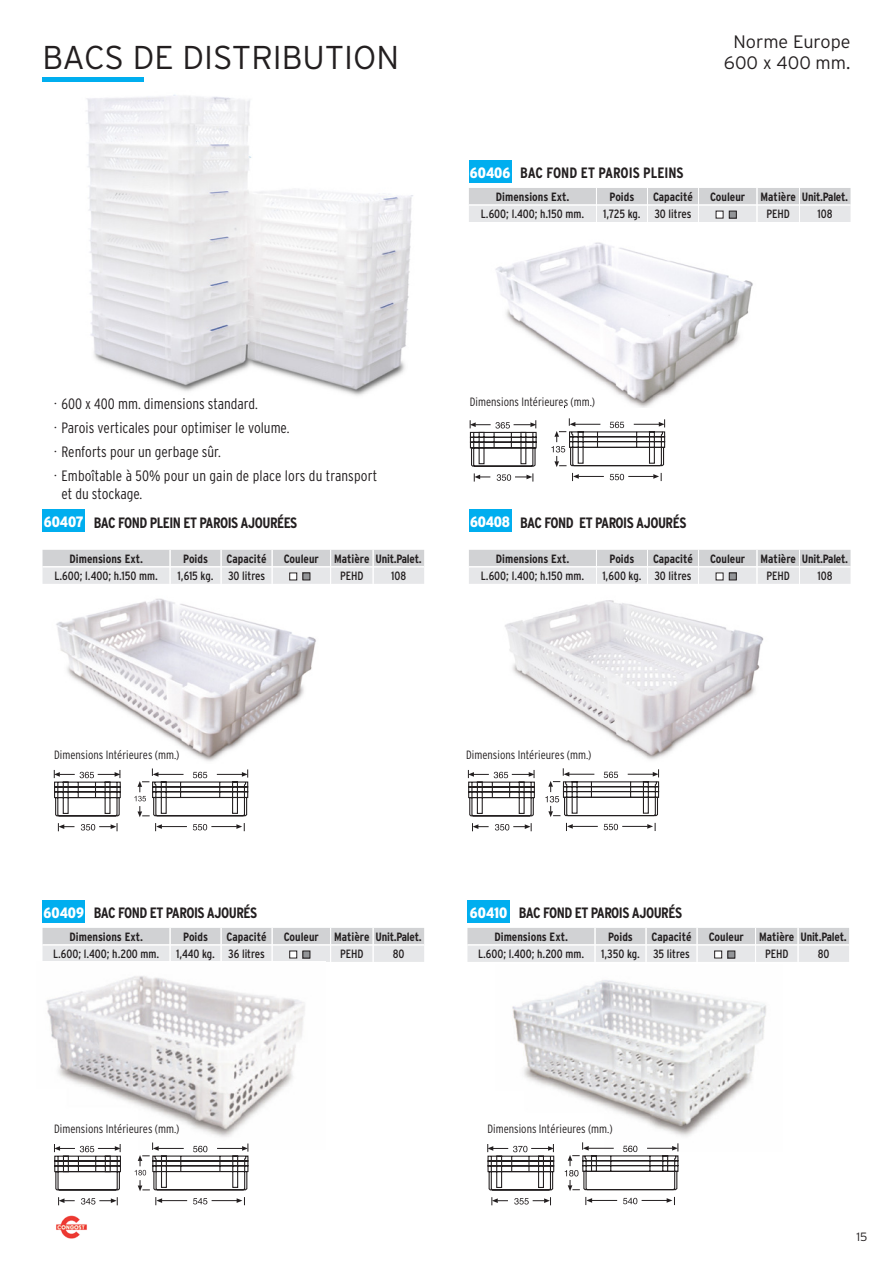
<style>
.page{position:relative;width:893px;height:1263px;background:#fff}
.page>*{position:absolute;margin:0;border:0;box-sizing:border-box;transform-origin:0 0}
.t1{font:300 33px "Interstate";color:#231f20}
.t2{font:300 18px "Interstate";color:#231f20}
.t3{font:300 condensed 15px/18px "Interstate";color:#231f20}
.t4{font:700 condensed 15px "Interstate";letter-spacing:-.035em;color:#231f20}
.t5{font:900 condensed 15px "Interstate";color:#fff}
.t6{font:700 condensed 15px "Interstate";color:#231f20}
.t7{font:condensed 12px "Interstate";color:#231f20}
.t8{font:700 condensed 12px "Interstate";color:#231f20}
.t9{font:300 condensed 12px "Interstate";color:#231f20}
.t10{font:700 condensed 12px "Interstate";letter-spacing:-.02em;color:#231f20}
.t11{font:300 12px "Interstate";color:#231f20}
</style>
<div class="page">
<img style="left:56px;top:1215px;width:31px;height:24px">
<div style="left:469px;top:161px;width:42px;height:22px;background:#00aeef"></div>
<div style="left:43px;top:509px;width:42px;height:22px;background:#00aeef"></div>
<div style="left:469px;top:509px;width:42px;height:22px;background:#00aeef"></div>
<div style="left:43px;top:900px;width:42px;height:23px;background:#00aeef"></div>
<div style="left:467px;top:900px;width:43px;height:23px;background:#00aeef"></div>
<div style="left:43px;top:77px;width:101px;height:5px;background:#00aeef"></div>
<img style="left:86px;top:94px;width:327px;height:302px">
<img style="left:505px;top:600px;width:259px;height:160px">
<img style="left:46px;top:976px;width:259px;height:161px">
<img style="left:512px;top:980px;width:254px;height:157px">
<img style="left:495px;top:242px;width:258px;height:166px">
<img style="left:56px;top:598px;width:260px;height:163px">
<svg style="left:551px;top:418px;width:115px;height:49px"></svg>
<svg style="left:610px;top:473px;width:52px;height:8px"></svg>
<svg style="left:572px;top:473px;width:32px;height:8px"></svg>
<svg style="left:469px;top:420px;width:68px;height:47px"></svg>
<svg style="left:474px;top:473px;width:16px;height:9px"></svg>
<svg style="left:497px;top:473px;width:37px;height:9px"></svg>
<svg style="left:134px;top:768px;width:115px;height:49px"></svg>
<svg style="left:193px;top:823px;width:52px;height:8px"></svg>
<svg style="left:155px;top:823px;width:32px;height:8px"></svg>
<svg style="left:53px;top:770px;width:68px;height:47px"></svg>
<svg style="left:58px;top:823px;width:16px;height:8px"></svg>
<svg style="left:81px;top:823px;width:37px;height:8px"></svg>
<svg style="left:545px;top:768px;width:115px;height:49px"></svg>
<svg style="left:604px;top:823px;width:52px;height:8px"></svg>
<svg style="left:566px;top:823px;width:32px;height:8px"></svg>
<svg style="left:468px;top:770px;width:67px;height:47px"></svg>
<svg style="left:472px;top:823px;width:17px;height:8px"></svg>
<svg style="left:495px;top:823px;width:37px;height:8px"></svg>
<svg style="left:135px;top:1142px;width:114px;height:49px"></svg>
<svg style="left:193px;top:1197px;width:52px;height:8px"></svg>
<svg style="left:156px;top:1197px;width:31px;height:8px"></svg>
<svg style="left:54px;top:1144px;width:67px;height:47px"></svg>
<svg style="left:58px;top:1197px;width:17px;height:8px"></svg>
<svg style="left:81px;top:1197px;width:37px;height:8px"></svg>
<svg style="left:565px;top:1142px;width:114px;height:49px"></svg>
<svg style="left:623px;top:1197px;width:52px;height:8px"></svg>
<svg style="left:586px;top:1197px;width:31px;height:8px"></svg>
<svg style="left:487px;top:1144px;width:68px;height:47px"></svg>
<svg style="left:492px;top:1197px;width:16px;height:8px"></svg>
<svg style="left:514px;top:1197px;width:37px;height:8px"></svg>
<svg style="left:469px;top:188px;width:381px;height:34px;background:#dcdddf"></svg>
<svg style="left:43px;top:550px;width:381px;height:34px;background:#dcdddf"></svg>
<svg style="left:469px;top:550px;width:381px;height:34px;background:#dcdddf"></svg>
<svg style="left:43px;top:928px;width:381px;height:34px;background:#dddee0"></svg>
<svg style="left:467px;top:928px;width:382px;height:34px;background:#dcdddf"></svg>
<p class="t1" style="left:43px;top:39px;width:358px">BACS DE DISTRIBUTION</p>
<p class="t3" style="left:54px;top:394px;width:205px">· 600 x 400 mm. dimensions standard.</p>
<p class="t3" style="left:54px;top:418px;width:237px">· Parois verticales pour optimiser le volume.</p>
<p class="t3" style="left:54px;top:442px;width:168px">· Renforts pour un gerbage sûr.</p>
<p class="t3" style="left:62px;top:466px;width:317px;text-indent:-8px">· Emboîtable à 50% pour un gain de place lors du transport et du stockage.</p>
<p class="t5" style="left:470px;top:164px;width:42px">60406</p>
<p class="t6" style="left:520px;top:164px;width:165px">BAC FOND ET PAROIS PLEINS</p>
<p class="t2" style="left:733px;top:31px;width:118px">Norme Europe</p>
<p class="t2" style="left:724px;top:53px;width:128px">600 x 400 mm.</p>
<p class="t8" style="left:496px;top:190px;width:75px">Dimensions Ext.</p>
<p class="t8" style="left:610px;top:190px;width:26px">Poids</p>
<p class="t8" style="left:653px;top:190px;width:41px">Capacité</p>
<p class="t8" style="left:710px;top:190px;width:37px">Couleur</p>
<p class="t8" style="left:761px;top:190px;width:37px">Matière</p>
<p class="t10" style="left:802px;top:190px;width:48px">Unit.Palet.</p>
<p class="t7" style="left:481px;top:207px;width:105px">L.600; l.400; h.150 mm.</p>
<p class="t7" style="left:603px;top:207px;width:39px">1,725 kg.</p>
<p class="t7" style="left:654px;top:207px;width:39px">30 litres</p>
<p class="t7" style="left:766px;top:207px;width:25px">PEHD</p>
<p class="t7" style="left:818px;top:207px;width:17px">108</p>
<p class="t9" style="left:470px;top:395px;width:127px">Dimensions Intérieures (mm.)</p>
<p class="t5" style="left:44px;top:513px;width:41px">60407</p>
<p class="t4" style="left:94px;top:514px;width:205px">BAC FOND PLEIN ET PAROIS AJOURÉES</p>
<p class="t4" style="left:520px;top:514px;width:168px">BAC FOND ET PAROIS AJOURÉS</p>
<p class="t5" style="left:470px;top:513px;width:41px">60408</p>
<p class="t8" style="left:70px;top:552px;width:75px">Dimensions Ext.</p>
<p class="t8" style="left:183px;top:552px;width:26px">Poids</p>
<p class="t8" style="left:227px;top:552px;width:41px">Capacité</p>
<p class="t8" style="left:284px;top:552px;width:37px">Couleur</p>
<p class="t8" style="left:334px;top:552px;width:37px">Matière</p>
<p class="t10" style="left:375px;top:552px;width:48px">Unit.Palet.</p>
<p class="t7" style="left:55px;top:569px;width:105px">L.600; l.400; h.150 mm.</p>
<p class="t7" style="left:178px;top:569px;width:38px">1,615 kg.</p>
<p class="t7" style="left:228px;top:569px;width:39px">30 litres</p>
<p class="t7" style="left:340px;top:569px;width:25px">PEHD</p>
<p class="t7" style="left:391px;top:569px;width:17px">108</p>
<p class="t8" style="left:496px;top:552px;width:75px">Dimensions Ext.</p>
<p class="t8" style="left:610px;top:552px;width:26px">Poids</p>
<p class="t8" style="left:653px;top:552px;width:41px">Capacité</p>
<p class="t8" style="left:710px;top:552px;width:37px">Couleur</p>
<p class="t8" style="left:761px;top:552px;width:37px">Matière</p>
<p class="t10" style="left:802px;top:552px;width:48px">Unit.Palet.</p>
<p class="t7" style="left:481px;top:569px;width:105px">L.600; l.400; h.150 mm.</p>
<p class="t7" style="left:602px;top:569px;width:41px">1,600 kg.</p>
<p class="t7" style="left:654px;top:569px;width:39px">30 litres</p>
<p class="t7" style="left:766px;top:569px;width:25px">PEHD</p>
<p class="t7" style="left:818px;top:569px;width:17px">108</p>
<p class="t9" style="left:54px;top:748px;width:127px">Dimensions Intérieures (mm.)</p>
<p class="t9" style="left:466px;top:748px;width:127px">Dimensions Intérieures (mm.)</p>
<p class="t5" style="left:44px;top:904px;width:42px">60409</p>
<p class="t4" style="left:94px;top:904px;width:165px">BAC FOND ET PAROIS AJOURÉS</p>
<p class="t4" style="left:519px;top:904px;width:165px">BAC FOND ET PAROIS AJOURÉS</p>
<p class="t5" style="left:470px;top:904px;width:39px">60410</p>
<p class="t8" style="left:70px;top:930px;width:75px">Dimensions Ext.</p>
<p class="t8" style="left:183px;top:930px;width:26px">Poids</p>
<p class="t8" style="left:227px;top:930px;width:41px">Capacité</p>
<p class="t8" style="left:284px;top:930px;width:37px">Couleur</p>
<p class="t8" style="left:334px;top:930px;width:37px">Matière</p>
<p class="t10" style="left:375px;top:930px;width:48px">Unit.Palet.</p>
<p class="t7" style="left:53px;top:947px;width:108px">L.600; l.400; h.200 mm.</p>
<p class="t7" style="left:176px;top:947px;width:41px">1,440 kg.</p>
<p class="t7" style="left:228px;top:947px;width:38px">36 litres</p>
<p class="t7" style="left:340px;top:947px;width:25px">PEHD</p>
<p class="t7" style="left:393px;top:947px;width:13px">80</p>
<p class="t8" style="left:494px;top:930px;width:75px">Dimensions Ext.</p>
<p class="t8" style="left:608px;top:930px;width:26px">Poids</p>
<p class="t8" style="left:652px;top:930px;width:41px">Capacité</p>
<p class="t8" style="left:709px;top:930px;width:37px">Couleur</p>
<p class="t8" style="left:759px;top:930px;width:37px">Matière</p>
<p class="t10" style="left:800px;top:930px;width:48px">Unit.Palet.</p>
<p class="t7" style="left:478px;top:947px;width:108px">L.600; l.400; h.200 mm.</p>
<p class="t7" style="left:601px;top:947px;width:40px">1,350 kg.</p>
<p class="t7" style="left:653px;top:947px;width:38px">35 litres</p>
<p class="t7" style="left:765px;top:947px;width:25px">PEHD</p>
<p class="t7" style="left:818px;top:947px;width:13px">80</p>
<p class="t9" style="left:54px;top:1122px;width:127px">Dimensions Intérieures (mm.)</p>
<p class="t9" style="left:487px;top:1122px;width:127px">Dimensions Intérieures (mm.)</p>
<p class="t11" style="left:856px;top:1230px;width:13px">15</p>
</div>
